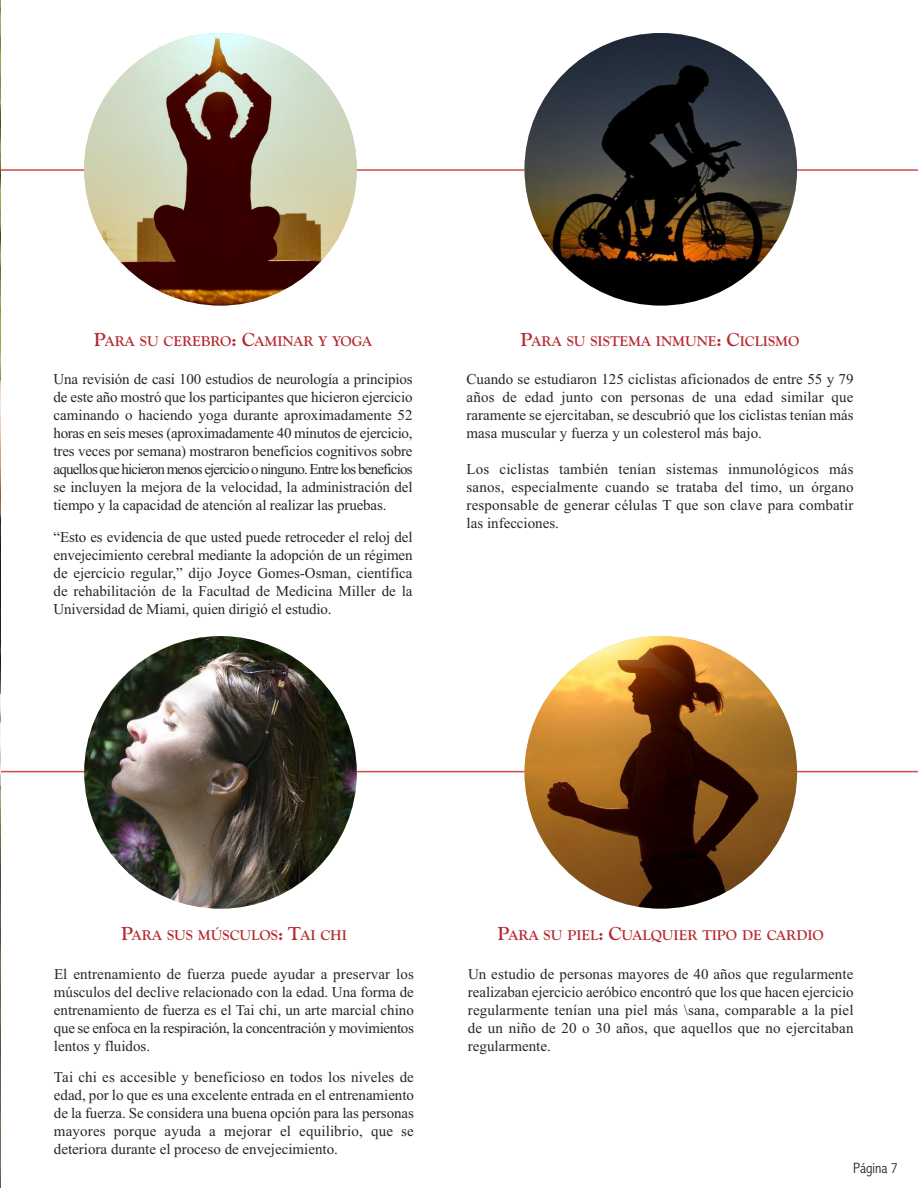
<style>
.page{position:relative;width:918px;height:1188px;background:#fff}
.page>*{position:absolute;margin:0;border:0;box-sizing:border-box;transform-origin:0 0}
.t1{font:15px/18px "Times New Roman";color:#272526;text-align:justify}
.t2{font:300 condensed 15px "Abadi";color:#272526}
.t3{font:700 14.7px "Goudy Old Style T";color:#b5272d}
.s1{font-size:19.5px}
</style>
<div class="page">
<img style="left:0;top:0;width:1px;height:1188px">
<img style="left:84px;top:636px;width:273px;height:273px;border-radius:50%">
<img style="left:525px;top:636px;width:272px;height:273px;border-radius:50%">
<img style="left:84px;top:33px;width:273px;height:273px;border-radius:50%">
<img style="left:525px;top:33px;width:272px;height:273px;border-radius:50%">
<p class="t3" style="left:94px;top:332px;width:280px"><span class="s1">P</span>ARA SU CEREBRO<span class="s1">: C</span>AMINAR Y YOGA</p>
<p class="t1" style="left:54px;top:370px;width:361px">Una revisión de casi 100 estudios de neurología a principios de este año mostró que los participantes que hicieron ejercicio caminando o haciendo yoga durante aproximadamente 52 horas en seis meses (aproximadamente 40 minutos de ejercicio, tres veces por semana) mostraron beneficios cognitivos sobre aquellos que hicieron menos ejercicio o ninguno. Entre los beneficios se incluyen la mejora de la velocidad, la administración del tiempo y la capacidad de atención al realizar las pruebas.</p>
<p class="t1" style="left:54px;top:528px;width:361px">“Esto es evidencia de que usted puede retroceder el reloj del envejecimiento cerebral mediante la adopción de un régimen de ejercicio regular,” dijo Joyce Gomes-Osman, científica de rehabilitación de la Facultad de Medicina Miller de la Universidad de Miami, quien dirigió el estudio.</p>
<p class="t3" style="left:521px;top:332px;width:280px"><span class="s1">P</span>ARA SU SISTEMA INMUNE<span class="s1">: C</span>ICLISMO</p>
<p class="t1" style="left:467px;top:370px;width:389px">Cuando se estudiaron 125 ciclistas aficionados de entre 55 y 79 años de edad junto con personas de una edad similar que raramente se ejercitaban, se descubrió que los ciclistas tenían más masa muscular y fuerza y un colesterol más bajo.</p>
<p class="t1" style="left:467px;top:460px;width:388px">Los ciclistas también tenían sistemas inmunológicos más sanos, especialmente cuando se trataba del timo, un órgano responsable de generar células T que son clave para combatir las infecciones.</p>
<p class="t3" style="left:121px;top:927px;width:227px"><span class="s1">P</span>ARA SUS MÚSCULOS<span class="s1">: T</span>AI CHI</p>
<p class="t1" style="left:54px;top:964px;width:362px">El entrenamiento de fuerza puede ayudar a preservar los músculos del declive relacionado con la edad. Una forma de entrenamiento de fuerza es el Tai chi, un arte marcial chino que se enfoca en la respiración, la concentración y movimientos lentos y fluidos.</p>
<p class="t1" style="left:54px;top:1068px;width:362px">Tai chi es accesible y beneficioso en todos los niveles de edad, por lo que es una excelente entrada en el entrenamiento de la fuerza. Se considera una buena opción para las personas mayores porque ayuda a mejorar el equilibrio, que se deteriora durante el proceso de envejecimiento.</p>
<p class="t3" style="left:498px;top:927px;width:328px"><span class="s1">P</span>ARA SU PIEL<span class="s1">: C</span>UALQUIER TIPO DE CARDIO</p>
<p class="t1" style="left:468px;top:964px;width:387px">Un estudio de personas mayores de 40 años que regularmente realizaban ejercicio aeróbico encontró que los que hacen ejercicio regularmente tenían una piel más \sana, comparable a la piel de un niño de 20 o 30 años, que aquellos que no ejercitaban regularmente.</p>
<p class="t2" style="left:853px;top:1159px;width:46px">Página 7</p>
</div>
